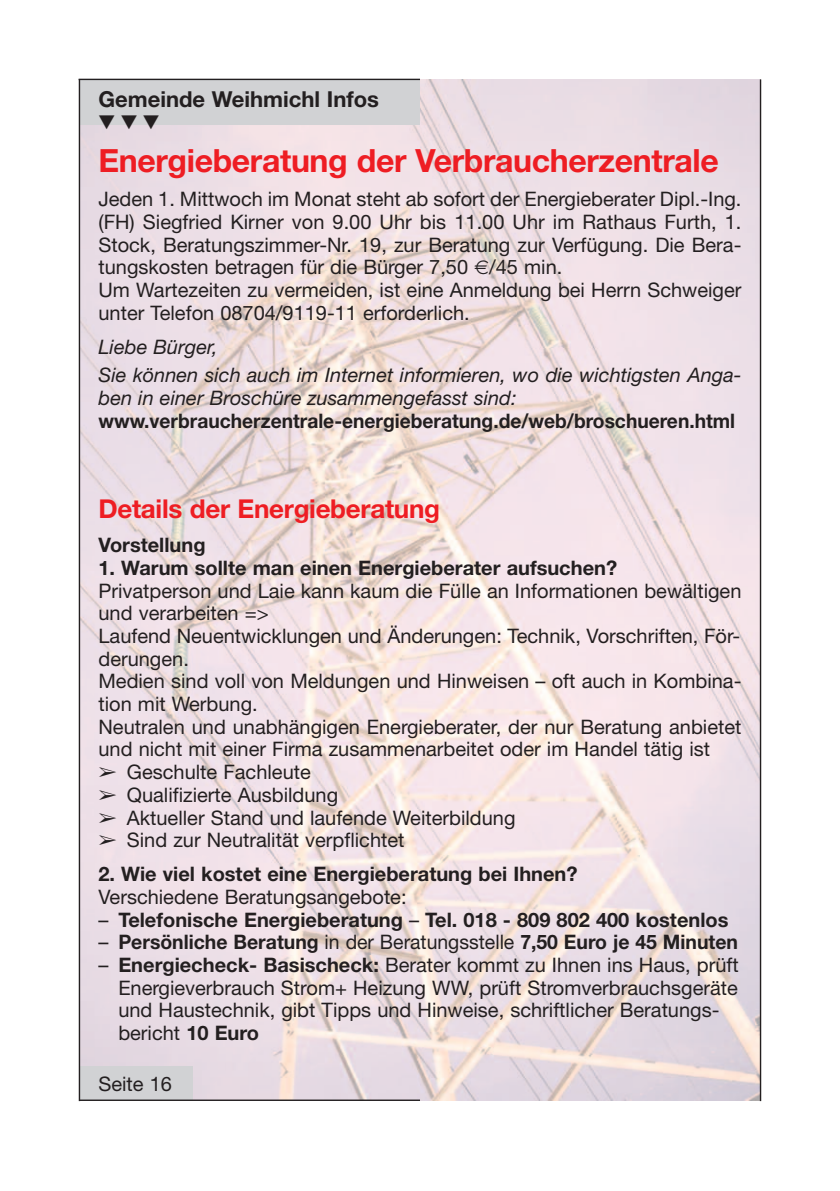
<style>
.page{position:relative;width:840px;height:1191px;background:#fff}
.page>*{position:absolute;margin:0;border:0;box-sizing:border-box;transform-origin:0 0}
.t1{font:700 32px "Helvetica Neue";letter-spacing:-.01em;color:#ee1d23}
.t2{font:700 26px "Helvetica Neue";letter-spacing:-.01em;color:#ee1d23}
.t3{font:700 22px "Helvetica Neue";color:#231f20}
.t4{font:20px/22.6px "Helvetica Neue";color:#231f20}
.t5{font:700 20px "Helvetica Neue";color:#231f20}
.t6{font:italic 20px/28.4px "Helvetica Neue";color:#231f20}
.t7{font:700 20px "Helvetica Neue";color:#231f20;scale:.96 1}
.s1{font-weight:400}
.s2{font-weight:700}
</style>
<div class="page">
<img style="left:80px;top:79px;width:679px;height:1021px">
<div style="left:79px;top:79px;width:341px;height:46px;background:#d1d2d4"></div>
<div style="left:79px;top:1066px;width:114px;height:34px;background:#d1d2d4"></div>
<hr style="left:79px;top:79px;width:1px;height:1022px;background:#231f20">
<hr style="left:79px;top:79px;width:341px;height:1px;background:#231f20">
<hr style="left:759px;top:79px;width:1px;height:1022px;background:#231f20">
<hr style="left:79px;top:1099px;width:341px;height:2px;background:#231f20">
<svg style="left:474px;top:261px;width:14px;height:14px"></svg>
<svg style="left:99px;top:125px;width:15px;height:4px"></svg>
<svg style="left:121px;top:125px;width:16px;height:4px"></svg>
<svg style="left:143px;top:125px;width:16px;height:4px"></svg>
<p class="t3" style="left:98px;top:91px;width:282px">Gemeinde Weihmichl Infos</p>
<h1 class="t1" style="left:98px;top:149px;width:621px">Energieberatung der Verbraucherzentrale</h1>
<p class="t4" style="left:98px;top:190px;width:644px">Jeden 1. Mittwoch im Monat steht ab sofort der Energieberater Dipl.-Ing. (FH) Siegfried Kirner von 9.00 Uhr bis 11.00 Uhr im Rathaus Furth, 1.<br>Stock, Beratungszimmer-Nr. 19, zur Beratung zur Verfügung. Die Bera&shy;tungskosten betragen für die Bürger 7,50 /45 min.<br>Um Wartezeiten zu vermeiden, ist eine Anmeldung bei Herrn Schweiger unter Telefon 08704/9119-11 erforderlich.</p>
<p class="t6" style="left:98px;top:334px;width:644px">Liebe Bürger,<br>Sie können sich auch im Internet informieren, wo die wichtigsten Anga-</p>
<p class="t6" style="left:98px;top:385px;width:419px">ben in einer Broschüre zusammengefasst sind:</p>
<p class="t7" style="left:98px;top:413px;width:664px">www.verbraucherzentrale-energieberatung.de/web/broschueren.html</p>
<h2 class="t2" style="left:98px;top:500px;width:343px">Details der Energieberatung</h2>
<p class="t5" style="left:98px;top:538px;width:108px">Vorstellung</p>
<p class="t5" style="left:98px;top:560px;width:520px">1. Warum sollte man einen Energieberater aufsuchen?</p>
<p class="t4" style="left:98px;top:581px;width:644px">Privatperson und Laie kann kaum die Fülle an Informationen bewältigen und verarbeiten =&gt;<br>Laufend Neuentwicklungen und Änderungen: Technik, Vorschriften, För&shy;derungen.<br>Medien sind voll von Meldungen und Hinweisen – oft auch in Kombina&shy;tion mit Werbung.<br>Neutralen und unabhängigen Energieberater, der nur Beratung anbietet und nicht mit einer Firma zusammenarbeitet oder im Handel tätig ist</p>
<p class="t4" style="left:98px;top:762px;width:214px">➢ Geschulte Fachleute</p>
<p class="t4" style="left:98px;top:785px;width:241px">➢ Qualifizierte Ausbildung</p>
<p class="t4" style="left:98px;top:808px;width:418px">➢ Aktueller Stand und laufende Weiterbildung</p>
<p class="t4" style="left:98px;top:830px;width:307px">➢ Sind zur Neutralität verpflichtet</p>
<p class="t5" style="left:98px;top:867px;width:480px">2. Wie viel kostet eine Energieberatung bei Ihnen?</p>
<p class="t4" style="left:98px;top:887px;width:309px">Verschiedene Beratungsangebote:</p>
<p class="t5" style="left:98px;top:912px;width:631px"><span class="s1">–</span> Telefonische Energieberatung <span class="s1">–</span> Tel. 018 - 809 802 400 kostenlos</p>
<p class="t5" style="left:98px;top:935px;width:640px"><span class="s1">–</span> Persönliche Beratung <span class="s1">in der Beratungsstelle</span> 7,50 Euro je 45 Minuten</p>
<p class="t4" style="left:118px;top:955px;width:621px;text-indent:-20px">– <span class="s2">Energiecheck- Basischeck:</span> Berater kommt zu Ihnen ins Haus, prüft Energieverbrauch Strom+ Heizung WW, prüft Stromverbrauchsgeräte und Haustechnik, gibt Tipps und Hinweise, schriftlicher Beratungs&shy;bericht <span class="s2">10 Euro</span></p>
<p class="t4" style="left:98px;top:1074px;width:75px">Seite 16</p>
</div>
